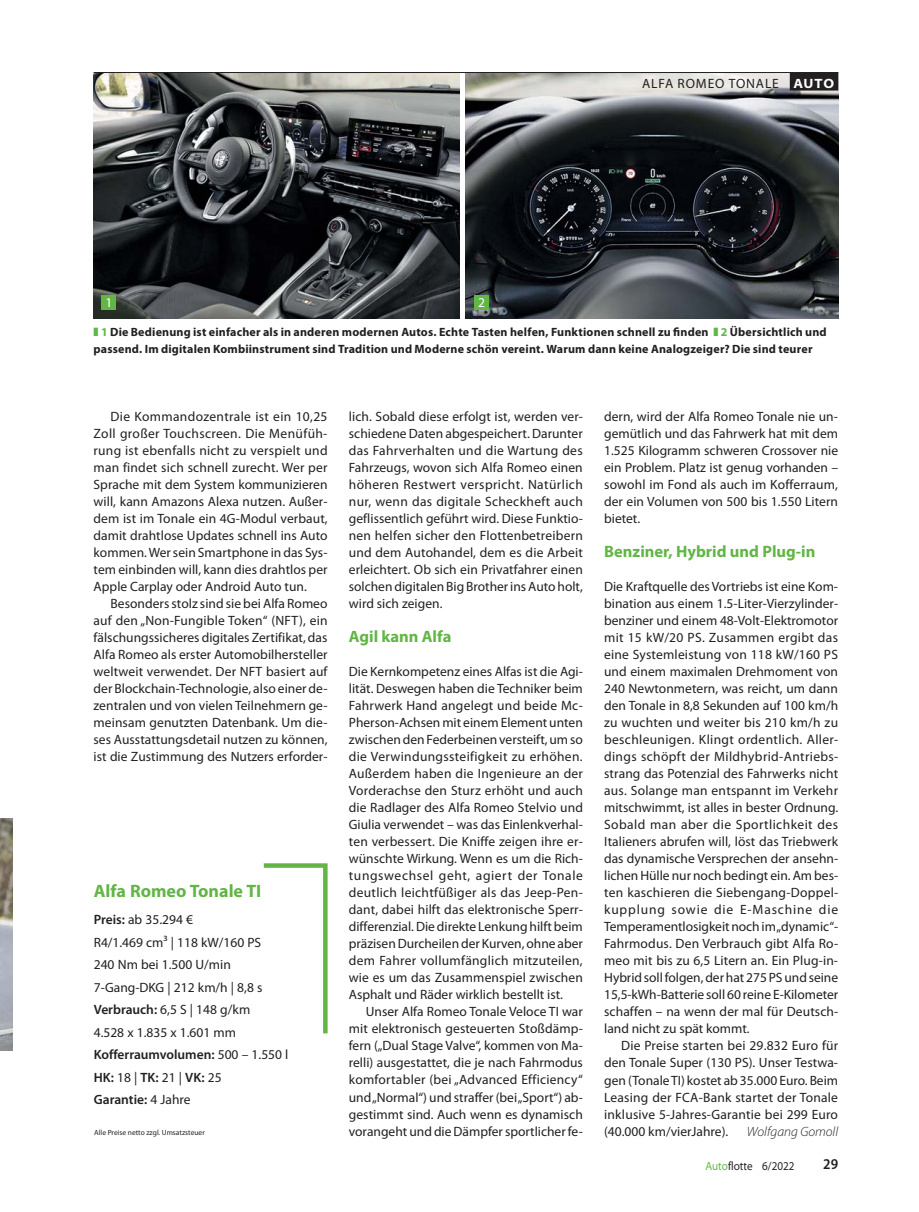
<style>
.page{position:relative;width:919px;height:1212px;background:#fff}
.page>*{position:absolute;margin:0;border:0;box-sizing:border-box;transform-origin:0 0}
.t1{font:700 18px "Myriad Pro";color:#61b645}
.t2{font:700 16.5px "Myriad Pro";color:#61b645}
.t3{font:600 semi-condensed 15px "Myriad Pro";color:#231f20}
.t4{font:13.5px/17px "Myriad Pro";letter-spacing:.005em;color:#231f20;text-align:justify}
.t5{font:13.5px "Myriad Pro";letter-spacing:.06em;color:#231f20}
.t6{font:italic 300 13.5px "Myriad Pro";color:#231f20}
.t7{font:13.5px "Myriad Pro";color:#fff}
.t8{font:700 12px/17px "Myriad Pro";letter-spacing:.015em;color:#231f20}
.t9{font:semi-expanded 12px "Myriad Pro";color:#231f20;scale:.85 1}
.t10{font:7.5px "Myriad Pro";color:#231f20}
.s1{font-weight:700;font-stretch:semi-expanded;color:#fff}
.s2{color:#61b645}
.s3{font-weight:600}
</style>
<div class="page">
<img style="left:94px;top:73px;width:365px;height:246px">
<img style="left:466px;top:73px;width:372px;height:246px">
<div style="left:789px;top:73px;width:49px;height:18px;background:#231f20"></div>
<hr style="left:94px;top:72px;width:744px;height:1px;background:#231f20">
<img style="left:0;top:818px;width:13px;height:232px">
<div style="left:101px;top:295px;width:15px;height:15px;background:#61b645"></div>
<div style="left:474px;top:295px;width:15px;height:15px;background:#61b645"></div>
<svg style="left:263px;top:863px;width:65px;height:171px"></svg>
<p class="t7" style="left:105px;top:298px;width:8px">1</p>
<p class="t7" style="left:478px;top:298px;width:8px">2</p>
<p class="t5" style="left:642px;top:78px;width:193px">ALFA ROMEO TONALE <span class="s1">AUTO</span></p>
<p class="t8" style="left:94px;top:325px;width:734px"><span class="s2">❚ 1</span> Die Bedienung ist einfacher als in anderen modernen Autos. Echte Tasten helfen, Funktionen schnell zu finden <span class="s2">❚ 2</span> Übersichtlich und passend. Im digitalen Kombiinstrument sind Tradition und Moderne schön vereint. Warum dann keine Analogzeiger? Die sind teurer</p>
<p class="t4" style="left:94px;top:409px;width:235px;text-indent:17px">Die Kommandozentrale ist ein 10,25<br>Zoll großer Touchscreen. Die Menüfüh&shy;rung ist ebenfalls nicht zu verspielt und man findet sich schnell zurecht. Wer per Sprache mit dem System kommunizieren will, kann Amazons Alexa nutzen. Außer&shy;dem ist im Tonale ein 4G-Modul verbaut, damit drahtlose Updates schnell ins Auto kommen. Wer sein Smartphone in das Sys&shy;tem einbinden will, kann dies drahtlos per Apple Carplay oder Android Auto tun.</p>
<p class="t4" style="left:94px;top:596px;width:235px;text-indent:17px">Besonders stolz sind sie bei Alfa Romeo auf den „Non-Fungible Token“ (NFT), ein fälschungssicheres digitales Zertifikat, das Alfa Romeo als erster Automobilhersteller weltweit verwendet. Der NFT basiert auf der Blockchain-Technologie, also einer de&shy;zentralen und von vielen Teilnehmern ge&shy;meinsam genutzten Datenbank. Um die&shy;ses Ausstattungsdetail nutzen zu können, ist die Zustimmung des Nutzers erforder-</p>
<h1 class="t1" style="left:94px;top:884px;width:169px">Alfa Romeo Tonale TI</h1>
<p class="t4" style="left:94px;top:910px;width:196px;line-height:22.5px;text-align:left"><span class="s3">Preis:</span> ab 35.294 €<br>R4/1.469 cm³ | 118 kW/160 PS<br>240 Nm bei 1.500 U/min<br>7-Gang-DKG | 212 km/h | 8,8 s<br><span class="s3">Verbrauch:</span> 6,5 S | 148 g/km<br>4.528 x 1.835 x 1.601 mm<br><span class="s3">Kofferraumvolumen:</span> 500 – 1.550 l<br><span class="s3">HK:</span> 18 | <span class="s3">TK:</span> 21 | <span class="s3">VK:</span> 25<br><span class="s3">Garantie:</span> 4 Jahre</p>
<p class="t10" style="left:94px;top:1130px;width:112px">Alle Preise netto zzgl. Umsatzsteuer</p>
<p class="t4" style="left:349px;top:409px;width:235px">lich. Sobald diese erfolgt ist, werden ver&shy;schiedene Daten abgespeichert. Darunter das Fahrverhalten und die Wartung des Fahrzeugs, wovon sich Alfa Romeo einen höheren Restwert verspricht. Natürlich nur, wenn das digitale Scheckheft auch geflissentlich geführt wird. Diese Funktio&shy;nen helfen sicher den Flottenbetreibern und dem Autohandel, dem es die Arbeit erleichtert. Ob sich ein Privatfahrer einen solchen digitalen Big Brother ins Auto holt, wird sich zeigen.</p>
<p class="t2" style="left:349px;top:630px;width:104px">Agil kann Alfa</p>
<p class="t4" style="left:349px;top:664px;width:236px">Die Kernkompetenz eines Alfas ist die Agi&shy;lität. Deswegen haben die Techniker beim Fahrwerk Hand angelegt und beide Mc-Pherson-Achsen mit einem Element unten zwischen den Federbeinen versteift, um so die Verwindungssteifigkeit zu erhöhen.<br>Außerdem haben die Ingenieure an der Vorderachse den Sturz erhöht und auch die Radlager des Alfa Romeo Stelvio und Giulia verwendet – was das Einlenkverhal&shy;ten verbessert. Die Kniffe zeigen ihre er&shy;wünschte Wirkung. Wenn es um die Rich&shy;tungswechsel geht, agiert der Tonale deutlich leichtfüßiger als das Jeep-Pen&shy;dant, dabei hilft das elektronische Sperr&shy;differenzial. Die direkte Lenkung hilft beim präzisen Durcheilen der Kurven, ohne aber dem Fahrer vollumfänglich mitzuteilen, wie es um das Zusammenspiel zwischen Asphalt und Räder wirklich bestellt ist.</p>
<p class="t4" style="left:349px;top:1005px;width:235px;text-indent:17px">Unser Alfa Romeo Tonale Veloce TI war mit elektronisch gesteuerten Stoßdämp&shy;fern („Dual Stage Valve“, kommen von Ma&shy;relli) ausgestattet, die je nach Fahrmodus komfortabler (bei „Advanced Efficiency“ und „Normal“) und straffer (bei „Sport“) ab&shy;gestimmt sind. Auch wenn es dynamisch vorangeht und die Dämpfer sportlicher fe-</p>
<p class="t4" style="left:604px;top:409px;width:235px">dern, wird der Alfa Romeo Tonale nie un&shy;gemütlich und das Fahrwerk hat mit dem 1.525 Kilogramm schweren Crossover nie ein Problem. Platz ist genug vorhanden – sowohl im Fond als auch im Kofferraum, der ein Volumen von 500 bis 1.550 Litern bietet.</p>
<p class="t2" style="left:604px;top:545px;width:213px">Benziner, Hybrid und Plug-in</p>
<p class="t4" style="left:604px;top:579px;width:236px">Die Kraftquelle des Vortriebs ist eine Kom&shy;bination aus einem 1.5-Liter-Vierzylinder&shy;benziner und einem 48-Volt-Elektromotor mit 15 kW/20 PS. Zusammen ergibt das eine Systemleistung von 118 kW/160 PS und einem maximalen Drehmoment von 240 Newtonmetern, was reicht, um dann den Tonale in 8,8 Sekunden auf 100 km/h zu wuchten und weiter bis 210 km/h zu beschleunigen. Klingt ordentlich. Aller&shy;dings schöpft der Mildhybrid-Antriebs&shy;strang das Potenzial des Fahrwerks nicht aus. Solange man entspannt im Verkehr mitschwimmt, ist alles in bester Ordnung.<br>Sobald man aber die Sportlichkeit des Italieners abrufen will, löst das Triebwerk das dynamische Versprechen der ansehn&shy;lichen Hülle nur noch bedingt ein. Am bes&shy;ten kaschieren die Siebengang-Doppel&shy;kupplung sowie die E-Maschine die Temperamentlosigkeit noch im „dynamic“- Fahrmodus. Den Verbrauch gibt Alfa Ro&shy;meo mit bis zu 6,5 Litern an. Ein Plug-in-Hybrid soll folgen, der hat 275 PS und seine 15,5-kWh-Batterie soll 60 reine E-Kilometer schaffen – na wenn der mal für Deutsch&shy;land nicht zu spät kommt.</p>
<p class="t4" style="left:604px;top:1039px;width:235px;text-indent:17px">Die Preise starten bei 29.832 Euro für den Tonale Super (130 PS). Unser Testwa&shy;gen (Tonale TI) kostet ab 35.000 Euro. Beim Leasing der FCA-Bank startet der Tonale inklusive 5-Jahres-Garantie bei 299 Euro (40.000 km/vierJahre).</p>
<p class="t6" style="left:746px;top:1123px;width:93px">Wolfgang Gomoll</p>
<p class="t9" style="left:705px;top:1158px;width:106px"><span class="s2">Auto</span>flotte 6/2022</p>
<p class="t3" style="left:823px;top:1155px;width:16px">29</p>
</div>
